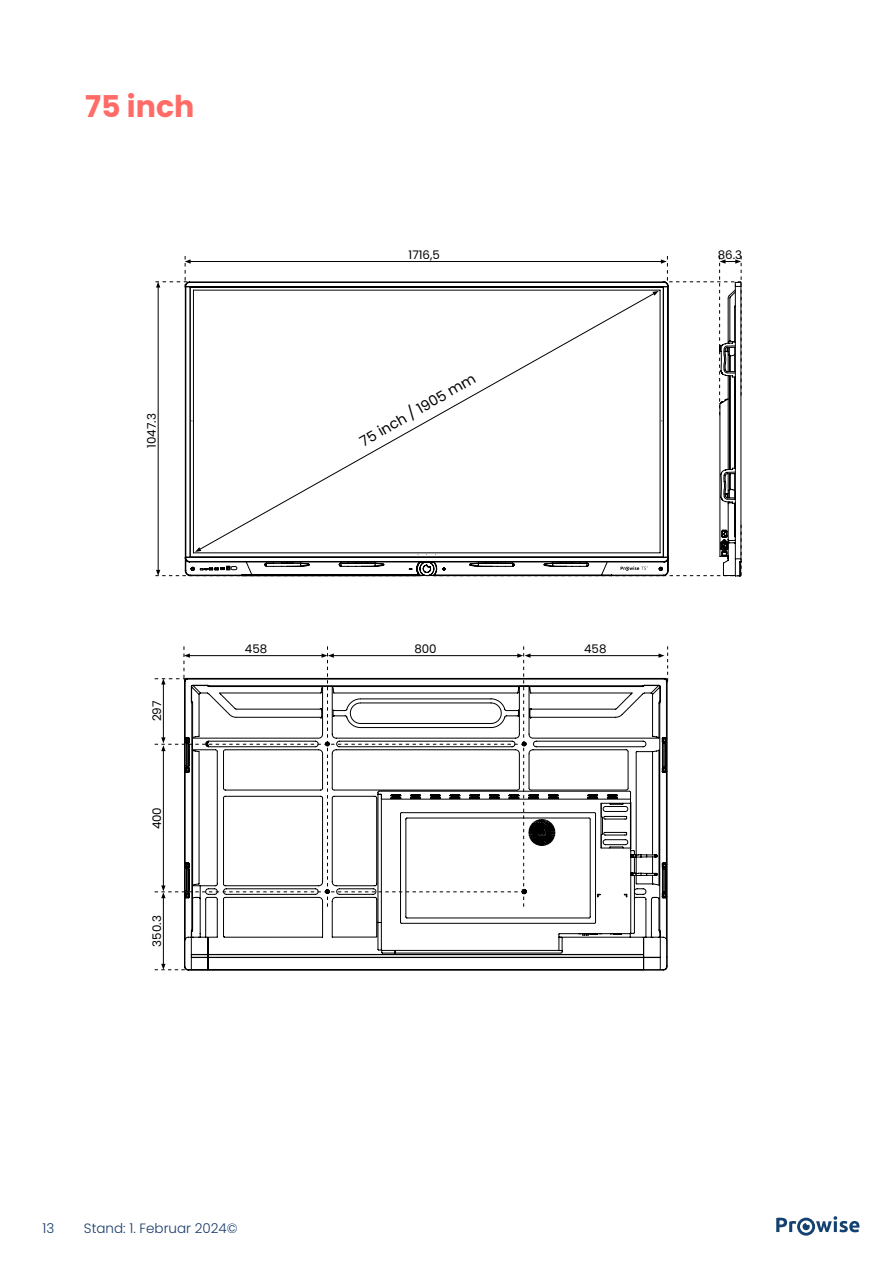
<style>
.page{position:relative;width:893px;height:1263px;background:#fff}
.page>*{position:absolute;margin:0;border:0;box-sizing:border-box;transform-origin:0 0}
.t1{font:700 30px "Poppins";color:#ff6b66}
.t2{font:14.4px "Poppins";color:#000}
.t3{font:300 13.5px "Poppins";color:#193c6b}
.t4{font:11.85px "Poppins";color:#000}
</style>
<div class="page">
<svg style="left:776px;top:1216px;width:83px;height:19px"></svg>
<hr style="left:163px;top:897px;width:1px;height:68px;background:#000">
<svg style="left:155px;top:964px;width:29px;height:6px"></svg>
<svg style="left:155px;top:256px;width:587px;height:320px"></svg>
<svg style="left:184px;top:907px;width:148px;height:63px"></svg>
<svg style="left:332px;top:907px;width:335px;height:63px"></svg>
<svg style="left:155px;top:646px;width:513px;height:261px"></svg>
<h1 class="t1" style="left:85px;top:89px;width:111px">75 inch</h1>
<p class="t4" style="left:145px;top:448px;width:36px;rotate:-90deg">1047.3</p>
<p class="t4" style="left:409px;top:248px;width:33px">1716,5</p>
<p class="t2" style="left:357px;top:435px;width:132px;rotate:-30deg">75 inch / 1905 mm</p>
<p class="t4" style="left:150px;top:721px;width:22px;rotate:-90deg">297</p>
<p class="t4" style="left:150px;top:829px;width:24px;rotate:-90deg">400</p>
<p class="t4" style="left:150px;top:947px;width:33px;rotate:-90deg">350.3</p>
<p class="t4" style="left:245px;top:642px;width:24px">458</p>
<p class="t4" style="left:414px;top:642px;width:24px">800</p>
<p class="t4" style="left:584px;top:642px;width:24px">458</p>
<p class="t3" style="left:43px;top:1220px;width:13px">13</p>
<p class="t3" style="left:84px;top:1220px;width:155px">Stand: 1. Februar 2024©</p>
<p class="t4" style="left:718px;top:248px;width:26px">86.3</p>
</div>
